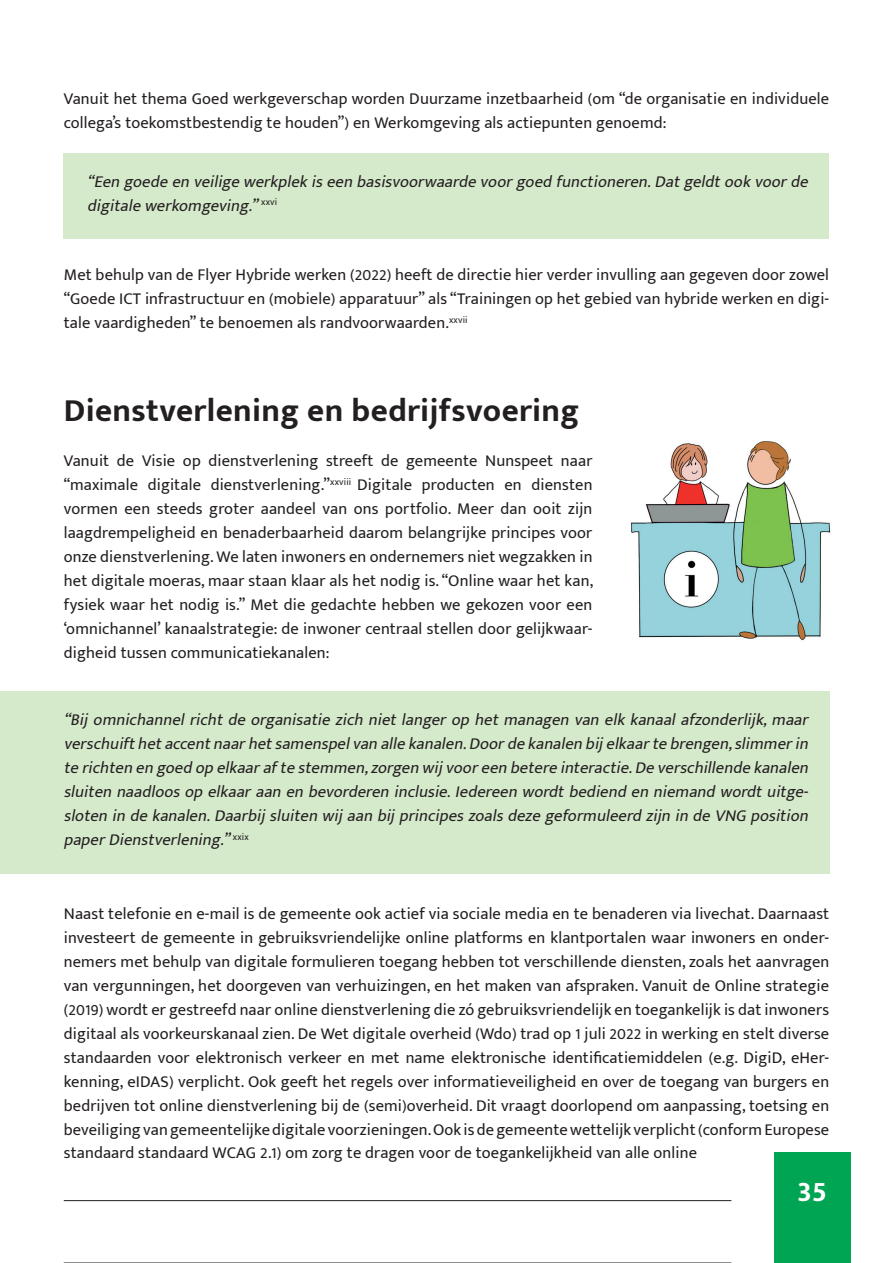
<style>
.page{position:relative;width:893px;height:1263px;background:#fff}
.page>*{position:absolute;margin:0;border:0;box-sizing:border-box;transform-origin:0 0}
.t1{font:700 33px "Mukta Mahee";letter-spacing:.01em;color:#231f20}
.t2{font:700 30px "Mukta Mahee";color:#fff}
.t3{font:16.5px/24px "Mukta Mahee";letter-spacing:.01em;color:#231f20;text-align:justify}
.t4{font:italic 16.5px/24px "Mukta Mahee";color:#231f20}
</style>
<div class="page">
<div style="left:64px;top:153px;width:765px;height:85px;background:#d5e9cb"></div>
<div style="left:0;top:691px;width:829px;height:182px;background:#d5e9cb"></div>
<img style="left:631px;top:441px;width:200px;height:200px">
<div style="left:774px;top:1152px;width:76px;height:111px;background:#00a553"></div>
<hr style="left:64px;top:1262px;width:667px;height:1px;background:#231f20">
<hr style="left:64px;top:1200px;width:667px;height:1px;background:#231f20">
<p class="t3" style="left:64px;top:86px;width:767px">Vanuit het thema Goed werkgeverschap worden Duurzame inzetbaarheid (om “de organisatie en individuele collega’s toekomstbestendig te houden”) en Werkomgeving als actiepunten genoemd:</p>
<p class="t4" style="left:87px;top:169px;width:727px">“Een goede en veilige werkplek iseen basisvoorwaarde voorgoed functioneren.Datgeldtook voorde digitale werkomgeving.”<sup>x</sup> <sup>x</sup> <sup>v</sup> <sup>i</sup></p>
<p class="t3" style="left:64px;top:262px;width:767px">Met behulp van de Flyer Hybride werken (2022) heeft de directie hier verder invulling aan gegeven door zowel “Goede ICT infrastructuur en (mobiele) apparatuur” als “Trainingen op het gebied van hybride werken en digi&shy;tale vaardigheden” te benoemen als randvoorwaarden.<sup>xxvii</sup></p>
<h1 class="t1" style="left:64px;top:390px;width:517px">Dienstverlening en bedrijfsvoering</h1>
<p class="t3" style="left:64px;top:448px;width:531px">Vanuit de Visie op dienstverlening streeft de gemeente Nunspeet naar “maximale digitale dienstverlening.”<sup>xxviii</sup> Digitale producten en diensten vormen een steeds groter aandeel van ons portfolio. Meer dan ooit zijn laagdrempeligheid en benaderbaarheid daarom belangrijke principes voor onze dienstverlening. We laten inwoners en ondernemers niet wegzakken in het digitale moeras, maar staan klaar als het nodig is. “Online waar het kan, fysiek waar het nodig is.” Met die gedachte hebben we gekozen voor een ‘omnichannel’ kanaalstrategie: de inwoner centraal stellen door gelijkwaar&shy;digheid tussen communicatiekanalen:</p>
<p class="t4" style="left:64px;top:707px;width:750px;text-align:justify">“Bij omnichannel richt de organisatie zich niet langer op het managen van elk kanaal afzonderlijk,maar verschuifthetaccentnaarhetsamenspelvan alle kanalen.Doorde kanalen bijelkaarte brengen,slimmerin te richten en goed op elkaarafte stemmen,zorgen wijvooreen betere interactie.De verschillende kanalen sluiten naadloosop elkaaraan en bevorderen inclusie.Iedereen wordtbediend en niemand wordtuitge&shy;sloten in de kanalen.Daarbijsluiten wijaan bijprincipeszoalsdeze geformuleerd zijn in de VNG position paperDienstverlening.”<sup>xx</sup> <sup>i</sup> <sup>x</sup></p>
<p class="t3" style="left:64px;top:902px;width:767px">Naast telefonie en e-mail is de gemeente ook actief via sociale media en te benaderen via livechat. Daarnaast investeert de gemeente in gebruiksvriendelijke online platforms en klantportalen waar inwoners en onder&shy;nemers met behulp van digitale formulieren toegang hebben tot verschillende diensten, zoals het aanvragen van vergunningen, het doorgeven van verhuizingen, en het maken van afspraken. Vanuit de Online strategie (2019) wordt er gestreefd naar online dienstverlening die zó gebruiksvriendelijk en toegankelijk is dat inwoners digitaal als voorkeurskanaal zien. De Wet digitale overheid (Wdo) trad op 1 juli 2022 in werking en stelt diverse standaarden voor elektronisch verkeer en met name elektronische identificatiemiddelen (e.g. DigiD, eHer&shy;kenning, eIDAS) verplicht. Ook geeft het regels over informatieveiligheid en over de toegang van burgers en bedrijven tot online dienstverlening bij de (semi)overheid. Dit vraagt doorlopend om aanpassing, toetsing en beveiliging van gemeentelijke digitale voorzieningen. Ook is de gemeente wettelijk verplicht (conform Europese</p>
<p class="t3" style="left:64px;top:1140px;width:635px">standaard standaard WCAG 2.1) om zorg te dragen voor de toegankelijkheid van alle online</p>
<h2 class="t2" style="left:797px;top:1173px;width:31px">35</h2>
</div>
